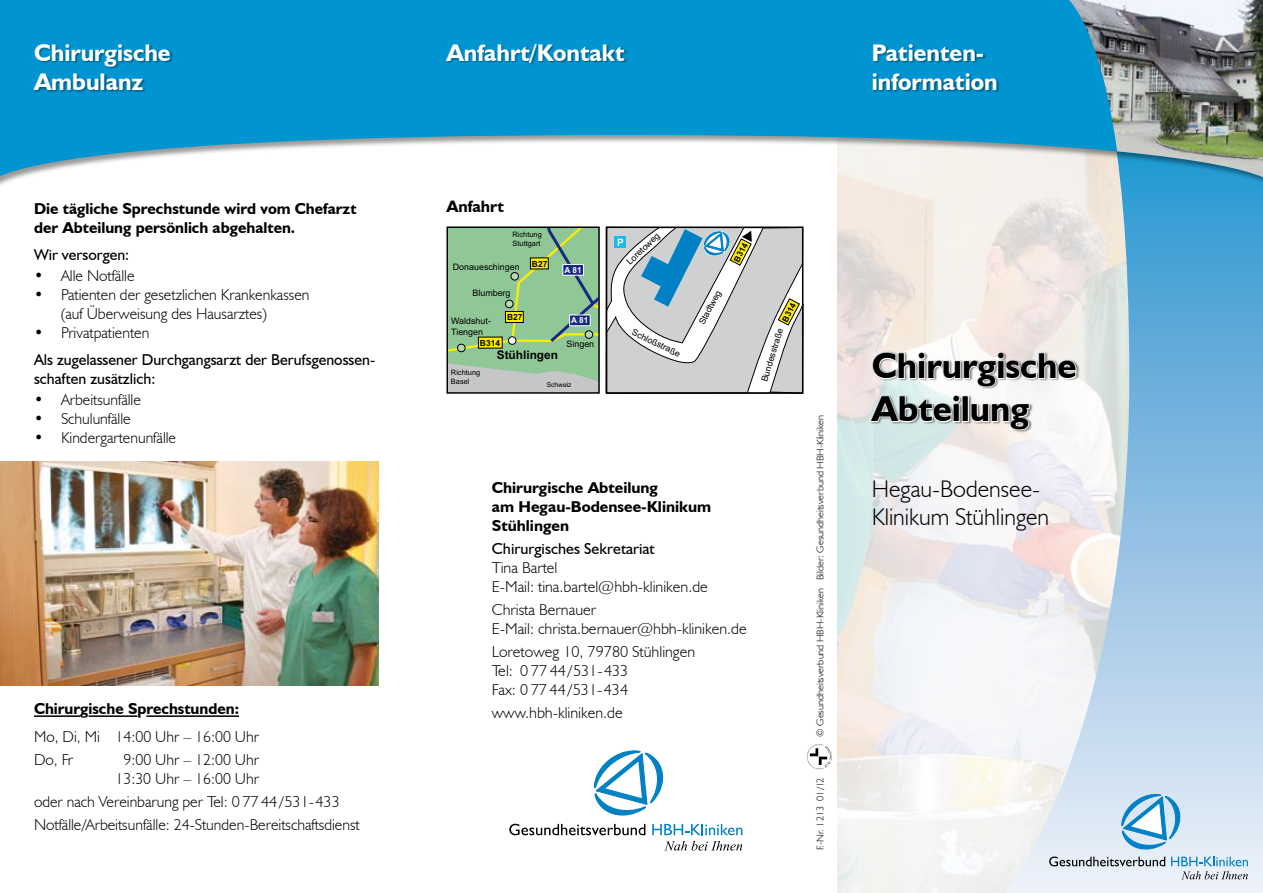
<style>
.page{position:relative;width:1263px;height:893px;background:#fff}
.page>*{position:absolute;margin:0;border:0;box-sizing:border-box;transform-origin:0 0}
.t1{font:700 36px/43.2px "Humanist 521 BT";color:#000}
.t2{font:700 24px/28.8px "Humanist 521 BT";color:#fff}
.t3{font:300 24px/28.8px "Humanist 521 BT";color:#000}
.t4{font:700 16.5px "Humanist 521 BT";color:#000}
.t5{font:300 15.75px/18.9px "Humanist 521 BT";color:#000}
.t6{font:700 15.75px/18.9px "Humanist 521 BT";color:#000}
.t7{font:15.75px/18.9px "Humanist 521 BT";color:#000}
.t8{font:700 11.85px "Arial";color:#000}
.t9{font:300 9.75px "Humanist 521 BT";color:#000;scale:1.05 1}
.t10{font:8.85px/10.6px "Arial";color:#000}
.t11{font:700 8.4px "Arial";letter-spacing:-.01em;color:#000}
.t12{font:700 8.25px "Arial";color:#fff}
.t13{font:7.35px/8.9px "Arial";color:#000}
.t14{font:6.6px "Arial";color:#000}
</style>
<div class="page">
<svg style="left:1005px;top:201px;width:258px;height:692px;background:#b3d1e6"></svg>
<svg style="left:1049px;top:794px;width:199px;height:85px;background:#c9dceb"></svg>
<svg style="left:664px;top:841px;width:78px;height:10px"></svg>
<svg style="left:509px;top:824px;width:136px;height:11px"></svg>
<svg style="left:652px;top:824px;width:90px;height:11px"></svg>
<svg style="left:593px;top:750px;width:71px;height:66px"></svg>
<div style="left:869px;top:351px;width:305px;height:199px;background:#000;opacity:.5"></div>
<svg style="left:871px;top:351px;width:206px;height:37px"></svg>
<svg style="left:869px;top:395px;width:92px;height:28px"></svg>
<div style="left:962px;top:396px;width:7px;height:26px;border:2px solid #fff"></div>
<svg style="left:970px;top:403px;width:60px;height:28px"></svg>
<svg style="left:446px;top:226px;width:357px;height:168px;background:#aec6b4"></svg>
<div style="left:569px;top:315px;width:21px;height:11px;background:#172983"></div>
<div style="left:569px;top:315px;width:21px;height:11px;border:1px solid #fff"></div>
<div style="left:505px;top:300px;width:8px;height:8px;background:#b6d9b7;border-radius:50%"></div>
<div style="left:505px;top:300px;width:8px;height:8px;border:1px solid #000;border-radius:50%"></div>
<div style="left:585px;top:331px;width:8px;height:7px;background:#b6d9b7;border-radius:50%"></div>
<div style="left:585px;top:331px;width:8px;height:7px;border:1px solid #000;border-radius:50%"></div>
<div style="left:606px;top:227px;width:197px;height:167px;border:1px solid #000"></div>
<div style="left:0;top:0;width:1263px;height:201px;background:#000;opacity:.4"></div>
<svg style="left:0;top:0;width:1263px;height:186px;fill:#0095d0"></svg>
<img style="left:1069px;top:0;width:194px;height:177px">
<div style="left:873px;top:45px;width:216px;height:73px;background:#000;opacity:.4"></div>
<div style="left:446px;top:44px;width:224px;height:78px;background:#000;opacity:.4"></div>
<svg style="left:806px;top:744px;width:26px;height:25px"></svg>
<div style="left:33px;top:44px;width:216px;height:74px;background:#000;opacity:.4"></div>
<hr style="left:34px;top:715px;width:46px;height:2px;background:#000">
<hr style="left:89px;top:715px;width:48px;height:2px;background:#000">
<hr style="left:146px;top:715px;width:93px;height:2px;background:#000">
<img style="left:0;top:461px;width:378px;height:224px">
<h2 class="t2" style="left:34px;top:38px;width:138px">Chirurgische</h2>
<h2 class="t2" style="left:446px;top:38px;width:180px">Anfahrt/Kontakt</h2>
<h2 class="t2" style="left:34px;top:66px;width:111px">Ambulanz</h2>
<p class="t6" style="left:34px;top:199px;width:324px">Die tägliche Sprechstunde wird vom Chefarzt der Abteilung persönlich abgehalten.</p>
<p class="t7" style="left:34px;top:245px;width:97px">Wir versorgen:</p>
<p class="t5" style="left:34px;top:266px;width:102px">• Alle Notfälle</p>
<p class="t5" style="left:61px;top:285px;width:250px;text-indent:-27px">• Patienten der gesetzlichen Krankenkassen (auf Überweisung des Hausarztes)</p>
<p class="t5" style="left:34px;top:323px;width:117px">• Privatpatienten</p>
<p class="t7" style="left:34px;top:350px;width:343px">Als zugelassener Durchgangsarzt der Berufsgenossen&shy;schaften zusätzlich:</p>
<p class="t5" style="left:34px;top:390px;width:108px">• Arbeitsunfälle</p>
<p class="t5" style="left:34px;top:409px;width:98px">• Schulunfälle</p>
<p class="t5" style="left:34px;top:428px;width:144px">• Kindergartenunfälle</p>
<p class="t6" style="left:34px;top:699px;width:206px">Chirurgische Sprechstunden:</p>
<p class="t5" style="left:34px;top:725px;width:227px;line-height:23.1px">Mo, Di, Mi 14:00 Uhr – 16:00 Uhr<br>Do, Fr</p>
<p class="t5" style="left:115px;top:750px;width:145px;text-align:center">9:00 Uhr – 12:00 Uhr<br>13:30 Uhr – 16:00 Uhr</p>
<p class="t5" style="left:34px;top:790px;width:327px;line-height:23.1px">oder nach Vereinbarung per Tel: 0 77 44/531-433<br>Notfälle/Arbeitsunfälle: 24-Stunden-Bereitschaftsdienst</p>
<p class="t4" style="left:446px;top:196px;width:59px">Anfahrt</p>
<p class="t13" style="left:513px;top:230px;width:31px">Richtung<br>Stuttgart</p>
<p class="t10" style="left:453px;top:261px;width:68px">Donaueschingen</p>
<p class="t10" style="left:472px;top:288px;width:40px">Blumberg</p>
<p class="t11" style="left:532px;top:258px;width:17px">B27</p>
<p class="t12" style="left:565px;top:264px;width:19px">A 81</p>
<p class="t10" style="left:451px;top:316px;width:41px">Waldshut-<br>Tiengen</p>
<p class="t11" style="left:507px;top:312px;width:17px">B27</p>
<p class="t12" style="left:571px;top:315px;width:19px">A 81</p>
<p class="t11" style="left:480px;top:337px;width:22px">B314</p>
<p class="t8" style="left:497px;top:347px;width:63px">Stühlingen</p>
<p class="t10" style="left:566px;top:339px;width:29px">Singen</p>
<p class="t13" style="left:451px;top:368px;width:31px">Richtung<br>Basel</p>
<p class="t14" style="left:547px;top:381px;width:26px">Schweiz</p>
<p class="t10" style="left:624px;top:259px;width:43px;rotate:-43deg">Loretoweg</p>
<p class="t10" style="left:635px;top:326px;width:54px;rotate:26deg">Schloßstraße</p>
<p class="t11" style="left:731px;top:259px;width:22px;rotate:-62deg">B314</p>
<p class="t10" style="left:697px;top:321px;width:39px;rotate:-62deg">Stadtweg</p>
<p class="t11" style="left:779px;top:319px;width:22px;rotate:-62deg">B314</p>
<p class="t10" style="left:759px;top:380px;width:57px;rotate:-73deg">Bundesstraße</p>
<p class="t6" style="left:492px;top:478px;width:221px">Chirurgische Abteilung<br>am Hegau-Bodensee-Klinikum<br>Stühlingen</p>
<p class="t7" style="left:492px;top:539px;width:164px">Chirurgisches Sekretariat</p>
<p class="t5" style="left:492px;top:558px;width:218px">Tina Bartel<br>E-Mail: tina.bartel@hbh-kliniken.de</p>
<p class="t5" style="left:492px;top:600px;width:256px">Christa Bernauer<br>E-Mail: christa.bernauer@hbh-kliniken.de</p>
<p class="t5" style="left:492px;top:642px;width:205px">Loretoweg 10, 79780 Stühlingen<br>Tel: 0 77 44/531-433<br>Fax: 0 77 44/531-434</p>
<p class="t5" style="left:492px;top:703px;width:132px">www.hbh-kliniken.de</p>
<p class="t9" style="left:814px;top:737px;width:308px;rotate:-90deg">© Gesundheitsverbund HBH-Kliniken Bilder: Gesundheitsverbund HBH-Kliniken</p>
<p class="t9" style="left:814px;top:850px;width:70px;rotate:-90deg">F.-Nr. 1213 01/12</p>
<h2 class="t2" style="left:872px;top:38px;width:128px">Patienten&shy;information</h2>
<h1 class="t1" style="left:872px;top:343px;width:207px">Chirurgische<br>Abteilung</h1>
<h2 class="t3" style="left:872px;top:474px;width:179px">Hegau-Bodensee-<br>Klinikum Stühlingen</h2>
</div>
